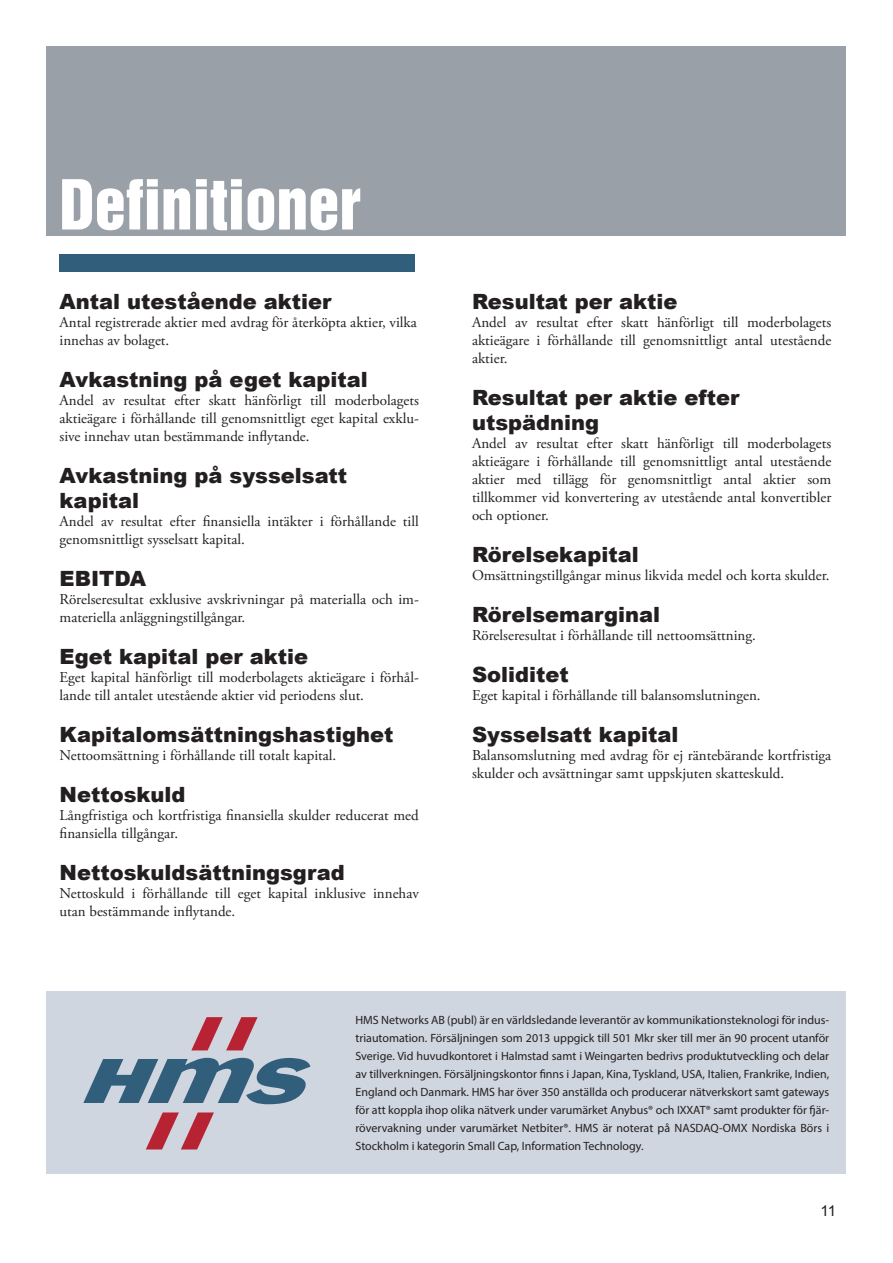
<style>
.page{position:relative;width:893px;height:1263px;background:#fff}
.page>*{position:absolute;margin:0;border:0;box-sizing:border-box;transform-origin:0 0}
.t1{font:63px "Helvetica Inserat";color:#fff}
.t2{font:900 21px/25.2px "Arial";color:#231f20}
.t3{font:15px/18px "Adobe Garamond Pro";color:#231f20}
.t4{font:15px "Arial";color:#231f20}
.t5{font:12px/18px "Myriad Pro";color:#231f20;text-align:justify}
</style>
<div class="page">
<div style="left:60px;top:255px;width:355px;height:17px;background:#305e7b"></div>
<div style="left:47px;top:47px;width:799px;height:189px;background:#99a0a8"></div>
<div style="left:47px;top:991px;width:799px;height:183px;background:#d0d6df"></div>
<svg style="left:83px;top:1058px;width:227px;height:46px"></svg>
<svg style="left:146px;top:1112px;width:68px;height:37px"></svg>
<svg style="left:191px;top:1017px;width:67px;height:33px"></svg>
<p class="t1" style="left:60px;top:167px;width:303px">Definitioner</p>
<p class="t2" style="left:60px;top:288px;width:273px">Antal utestående aktier</p>
<p class="t3" style="left:60px;top:313px;width:359px">Antal registrerade aktier med avdrag för återköpta aktier, vilka innehas av bolaget.</p>
<p class="t2" style="left:60px;top:366px;width:310px">Avkastning på eget kapital</p>
<p class="t3" style="left:60px;top:391px;width:361px;text-align:justify">Andel av resultat efter skatt hänförligt till moderbolagets aktieägare i förhållande till genomsnittligt eget kapital exklu&shy;sive innehav utan bestämmande inflytande.</p>
<p class="t2" style="left:60px;top:462px;width:289px">Avkastning på sysselsatt kapital</p>
<p class="t3" style="left:60px;top:513px;width:361px">Andel av resultat efter finansiella intäkter i förhållande till genomsnittligt sysselsatt kapital.</p>
<p class="t2" style="left:60px;top:565px;width:88px">EBITDA</p>
<p class="t3" style="left:60px;top:591px;width:361px">Rörelseresultat exklusive avskrivningar på materialla och im&shy;materiella anläggningstillgångar.</p>
<p class="t2" style="left:60px;top:643px;width:250px">Eget kapital per aktie</p>
<p class="t3" style="left:60px;top:669px;width:361px">Eget kapital hänförligt till moderbolagets aktieägare i förhål&shy;lande till antalet utestående aktier vid periodens slut.</p>
<p class="t2" style="left:60px;top:721px;width:335px">Kapitalomsättningshastighet</p>
<p class="t3" style="left:60px;top:747px;width:278px">Nettoomsättning i förhållande till totalt kapital.</p>
<p class="t2" style="left:60px;top:781px;width:128px">Nettoskuld</p>
<p class="t3" style="left:60px;top:807px;width:361px">Långfristiga och kortfristiga finansiella skulder reducerat med finansiella tillgångar.</p>
<p class="t2" style="left:60px;top:859px;width:287px">Nettoskuldsättningsgrad</p>
<p class="t3" style="left:60px;top:885px;width:361px">Nettoskuld i förhållande till eget kapital inklusive innehav utan bestämmande inflytande.</p>
<p class="t2" style="left:472px;top:288px;width:207px">Resultat per aktie</p>
<p class="t3" style="left:472px;top:313px;width:361px;text-align:justify">Andel av resultat efter skatt hänförligt till moderbolagets aktieägare i förhållande till genomsnittligt antal utestående aktier.</p>
<p class="t2" style="left:472px;top:384px;width:269px">Resultat per aktie efter</p>
<p class="t2" style="left:472px;top:409px;width:129px">utspädning</p>
<p class="t3" style="left:472px;top:435px;width:361px;text-align:justify">Andel av resultat efter skatt hänförligt till moderbolagets aktieägare i förhållande till genomsnittligt antal utestående aktier med tillägg för genomsnittligt antal aktier som tillkommer vid konvertering av utestående antal konvertibler och optioner.</p>
<p class="t2" style="left:472px;top:541px;width:168px">Rörelsekapital</p>
<p class="t3" style="left:472px;top:567px;width:359px">Omsättningstillgångar minus likvida medel och korta skulder.</p>
<p class="t2" style="left:472px;top:601px;width:190px">Rörelsemarginal</p>
<p class="t3" style="left:472px;top:627px;width:285px">Rörelseresultat i förhållande till nettoomsättning.</p>
<p class="t2" style="left:472px;top:661px;width:98px">Soliditet</p>
<p class="t3" style="left:472px;top:687px;width:290px">Eget kapital i förhållande till balansomslutningen.</p>
<p class="t2" style="left:472px;top:721px;width:208px">Sysselsatt kapital</p>
<p class="t3" style="left:472px;top:747px;width:361px">Balansomslutning med avdrag för ej räntebärande kortfristiga skulder och avsättningar samt uppskjuten skatteskuld.</p>
<p class="t5" style="left:355px;top:1011px;width:475px">HMS Networks AB (publ) är en världsledande leverantör av kommunikationsteknologi för indus&shy;triautomation. Försäljningen som 2013 uppgick till 501 Mkr sker till mer än 90 procent utanför Sverige. Vid huvudkontoret i Halmstad samt i Weingarten bedrivs produktutveckling och delar av tillverkningen. Försäljningskontor finns i Japan, Kina, Tyskland, USA, Italien, Frankrike, Indien, England och Danmark. HMS har över 350 anställda och producerar nätverkskort samt gateways för att koppla ihop olika nätverk under varumärket Anybus® och IXXAT® samt produkter för fjär&shy;rövervakning under varumärket Netbiter®. HMS är noterat på NASDAQ-OMX Nordiska Börs i Stockholm i kategorin Small Cap, Information Technology.</p>
<p class="t4" style="left:821px;top:1201px;width:17px">11</p>
</div>
